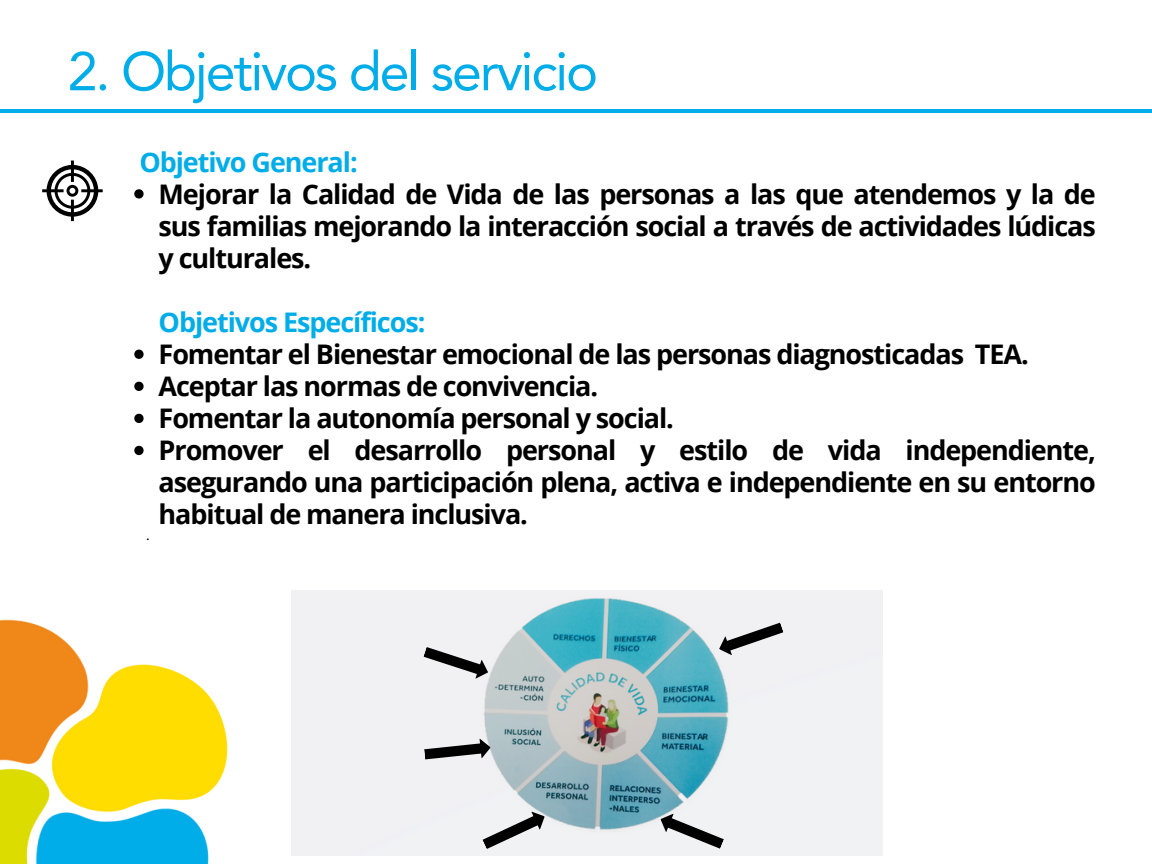
<style>
.page{position:relative;width:1152px;height:864px;background:#fff}
.page>*{position:absolute;margin:0;border:0;box-sizing:border-box;transform-origin:0 0}
.t1{font:54px "Avenir LT Pro";letter-spacing:-.04em;color:#00ade8}
.t2{font:700 27px/32.1px "Open Sans";letter-spacing:-.04em;color:#000;text-align:justify}
.t3{font:700 27px "Open Sans";letter-spacing:-.04em;color:#00ade8}
.t4{font:700 10.2px "Open Sans";color:#000}
</style>
<div class="page">
<img style="left:0;top:619px;width:228px;height:245px">
<hr style="left:0;top:109px;width:1152px;height:3px;background:#00ade8">
<svg style="left:134px;top:189px;width:10px;height:10px"></svg>
<svg style="left:134px;top:350px;width:10px;height:9px"></svg>
<svg style="left:134px;top:382px;width:10px;height:9px"></svg>
<svg style="left:134px;top:414px;width:10px;height:9px"></svg>
<svg style="left:134px;top:446px;width:10px;height:9px"></svg>
<svg style="left:42px;top:161px;width:61px;height:60px"></svg>
<img style="left:291px;top:590px;width:591px;height:266px">
<svg style="left:719px;top:623px;width:65px;height:32px"></svg>
<svg style="left:424px;top:738px;width:67px;height:21px"></svg>
<svg style="left:660px;top:814px;width:64px;height:35px"></svg>
<svg style="left:482px;top:811px;width:63px;height:38px"></svg>
<svg style="left:423px;top:647px;width:65px;height:32px"></svg>
<p class="t1" style="left:68px;top:49px;width:532px">2. Objetivos del servicio</p>
<p class="t3" style="left:139px;top:143px;width:220px">Objetivo General:</p>
<p class="t4" style="left:147px;top:529px;width:4px">.</p>
<p class="t2" style="left:159px;top:177px;width:939px">Mejorar la Calidad de Vida de las personas a las que atendemos y la de sus familias mejorando la interacción social a través de actividades lúdicas y culturales.</p>
<p class="t3" style="left:159px;top:303px;width:268px">Objetivos Específicos:</p>
<p class="t2" style="left:159px;top:337px;width:872px">Fomentar el Bienestar emocional de las personas diagnosticadas TEA.</p>
<p class="t2" style="left:159px;top:369px;width:441px">Aceptar las normas de convivencia.</p>
<p class="t2" style="left:159px;top:402px;width:517px">Fomentar la autonomía personal y social.</p>
<p class="t2" style="left:159px;top:434px;width:939px">Promover el desarrollo personal y estilo de vida independiente, asegurando una participación plena, activa e independiente en su entorno habitual de manera inclusiva.</p>
</div>
